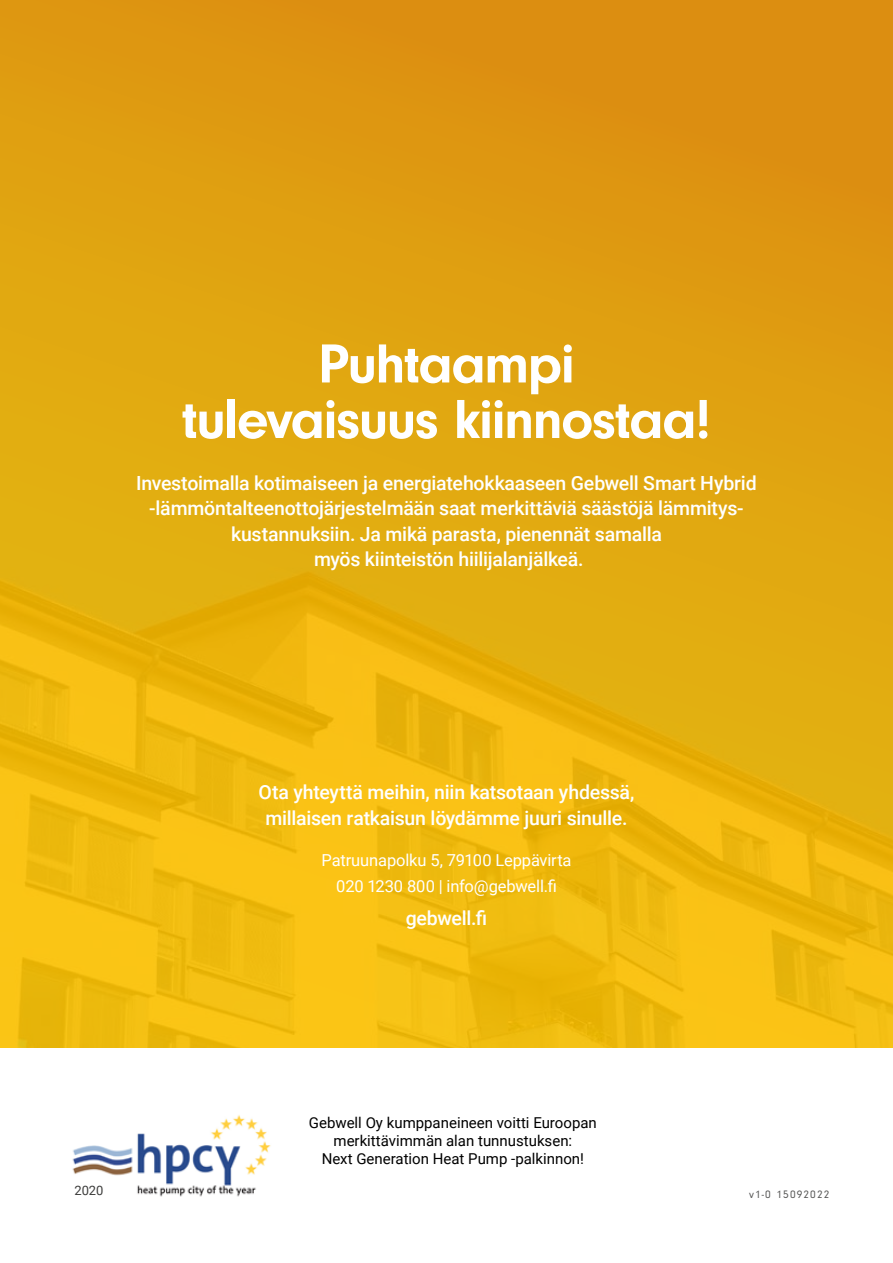
<style>
.page{position:relative;width:893px;height:1263px;background:#fff}
.page>*{position:absolute;margin:0;border:0;box-sizing:border-box;transform-origin:0 0}
.t1{font:700 57px/55.5px "Neuzeit Gro";letter-spacing:-.03em;color:#fff;text-align:center}
.t2{font:500 19.5px/25.5px "Roboto";letter-spacing:-.01em;color:#fff;text-align:center}
.t3{font:16.5px/25.5px "Roboto";letter-spacing:-.01em;color:#fff;text-align:center}
.t4{font:15px/18px "Roboto";color:#000;text-align:center}
.t5{font:12.9px "Roboto";color:#3c3c3b}
.t6{font:11.25px "Neuzeit Gro";letter-spacing:.1em;color:#575756}
</style>
<div class="page">
<img style="left:72px;top:1115px;width:199px;height:82px">
<img style="left:0;top:0;width:893px;height:1047px">
<h1 class="t1" style="left:182px;top:336px;width:531px">Puhtaampi<br>tulevaisuus kiinnostaa!</h1>
<p class="t2" style="left:136px;top:469px;width:622px">Investoimalla kotimaiseen ja energiatehokkaaseen Gebwell Smart Hybrid -lämmöntalteenottojärjestelmään saat merkittäviä säästöjä lämmitys&shy;kustannuksiin. Ja mikä parasta, pienennät samalla<br>myös kiinteistön hiilijalanjälkeä.</p>
<p class="t5" style="left:74px;top:1181px;width:31px">2020</p>
<p class="t2" style="left:258px;top:779px;width:377px">Ota yhteyttä meihin, niin katsotaan yhdessä, millaisen ratkaisun löydämme juuri sinulle.</p>
<p class="t3" style="left:321px;top:847px;width:252px">Patruunapolku 5, 79100 Leppävirta<br>020 1230 800 | info@gebwell.fi</p>
<p class="t2" style="left:406px;top:904px;width:83px">gebwell.fi</p>
<p class="t4" style="left:309px;top:1113px;width:290px">Gebwell Oy kumppaneineen voitti Euroopan merkittävimmän alan tunnustuksen:<br>Next Generation Heat Pump -palkinnon!</p>
<p class="t6" style="left:749px;top:1188px;width:82px">v1-0 15092022</p>
</div>
